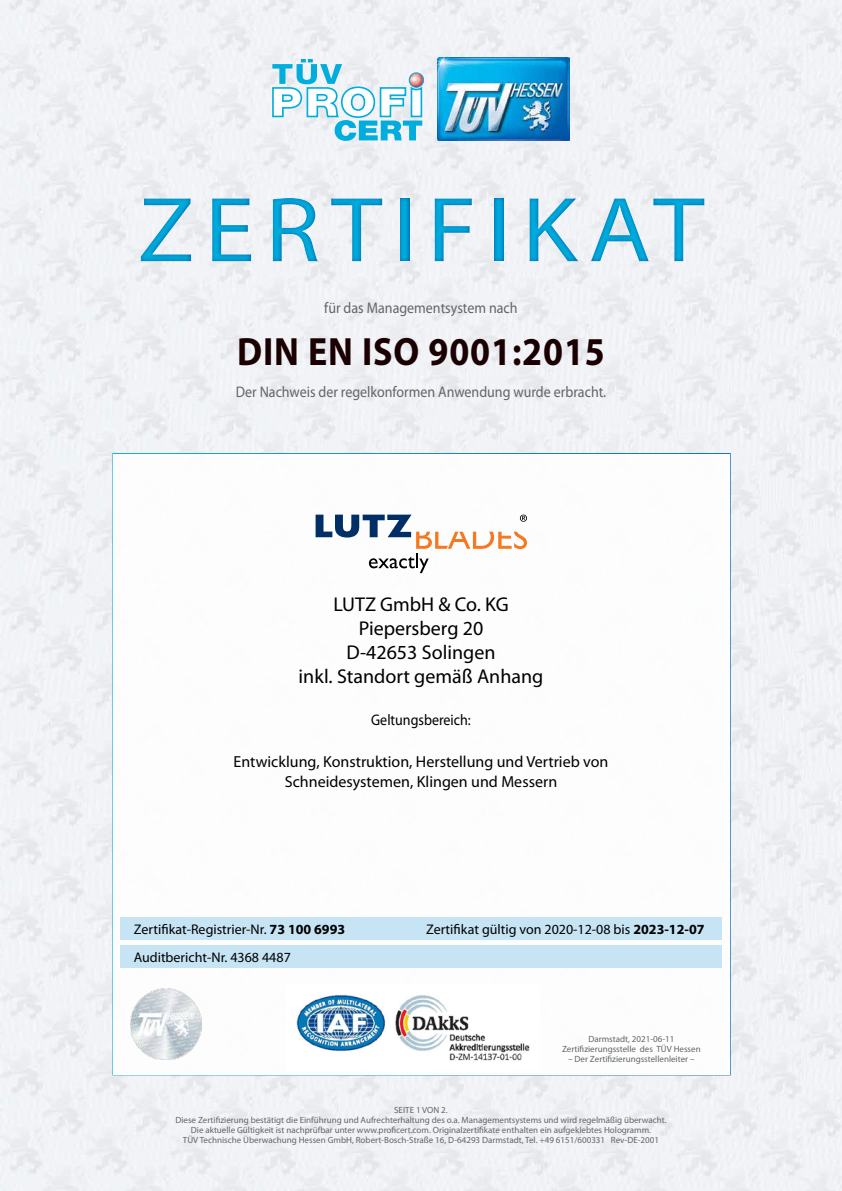
<style>
.page{position:relative;width:842px;height:1191px;background:#fff}
.page>*{position:absolute;margin:0;border:0;box-sizing:border-box;transform-origin:0 0}
.t1{font:93px "Myriad Pro";letter-spacing:.1em;color:#00addc;scale:1.1 1}
.t2{font:700 39.6px "Myriad Pro";letter-spacing:.025em;color:#1a0002;scale:.91 1}
.t3{font:20px/24px "Myriad Pro";color:#000;text-align:center}
.t4{font:16px/19.6px "Myriad Pro";color:#000;text-align:center}
.t5{font:15.4px "Myriad Pro";color:#636466;scale:.91 1}
.t6{font:15.4px "Myriad Pro";color:#000;scale:.91 1}
.t7{font:14px/28.1px "Myriad Pro";color:#000}
.t8{font:9px/10px "Myriad Pro";color:#636466;text-align:center}
.s1{font-weight:700}
</style>
<div class="page">
<img style="left:0;top:0;width:842px;height:1191px">
<img style="left:437px;top:57px;width:132px;height:83px">
<svg style="left:272px;top:59px;width:152px;height:82px"></svg>
<div style="left:112px;top:453px;width:619px;height:622px;background:#fff;border:2px solid #fff"></div>
<div style="left:120px;top:945px;width:602px;height:23px;background:#c0e2f3"></div>
<div style="left:121px;top:917px;width:601px;height:22px;background:#c0e2f3"></div>
<img style="left:296px;top:995px;width:234px;height:66px">
<img style="left:749px;top:906px;width:78px;height:54px">
<img style="left:736px;top:795px;width:97px;height:40px">
<img style="left:737px;top:681px;width:95px;height:34px">
<img style="left:738px;top:576px;width:93px;height:35px">
<img style="left:737px;top:479px;width:91px;height:36px">
<div style="left:0;top:172px;width:842px;height:114px;background:#006bb6;opacity:.75"></div>
<svg style="left:316px;top:514px;width:211px;height:59px"></svg>
<img style="left:130px;top:988px;width:71px;height:71px">
<h1 class="t1" style="left:138px;top:173px;width:517px">ZERTIFIKAT</h1>
<h3 class="t5" style="left:324px;top:298px;width:214px">für das Managementsystem nach</h3>
<h2 class="t2" style="left:237px;top:326px;width:406px">DIN EN ISO 9001:2015</h2>
<h3 class="t5" style="left:236px;top:382px;width:408px">Der Nachweis der regelkonformen Anwendung wurde erbracht.</h3>
<h3 class="t3" style="left:299px;top:591px;width:246px">LUTZ GmbH &amp; Co. KG<br>Piepersberg 20<br>D-42653 Solingen<br>inkl. Standort gemäß Anhang</h3>
<h3 class="t6" style="left:371px;top:710px;width:111px">Geltungsbereich:</h3>
<h3 class="t4" style="left:234px;top:752px;width:376px">Entwicklung, Konstruktion, Herstellung und Vertrieb von<br>Schneidesystemen, Klingen und Messern</h3>
<h3 class="t7" style="left:134px;top:915px;width:213px">Zertifikat-Registrier-Nr. <span class="s1">73 100 6993<br></span>Auditbericht-Nr. 4368 4487</h3>
<h3 class="t7" style="left:426px;top:915px;width:280px">Zertifikat gültig von 2020-12-08 bis <span class="s1">2023-12-07</span></h3>
<p class="t8" style="left:562px;top:1034px;width:140px">Darmstadt, 2021-06-11<br>Zertifizierungsstelle des TÜV Hessen</p>
<p class="t8" style="left:568px;top:1054px;width:128px">– Der Zertifizierungsstellenleiter –</p>
<p class="t8" style="left:175px;top:1105px;width:493px">SEITE 1 VON 2.<br>Diese Zertifizierung bestätigt die Einführung und Aufrechterhaltung des o.a. Managementsystems und wird regelmäßig überwacht.<br>Die aktuelle Gültigkeit ist nachprüfbar unter www.proficert.com. Originalzertifikate enthalten ein aufgeklebtes Hologramm.<br>TÜV Technische Überwachung Hessen GmbH, Robert-Bosch-Straße 16, D-64293 Darmstadt, Tel. +49 6151/600331 Rev-DE-2001</p>
</div>
